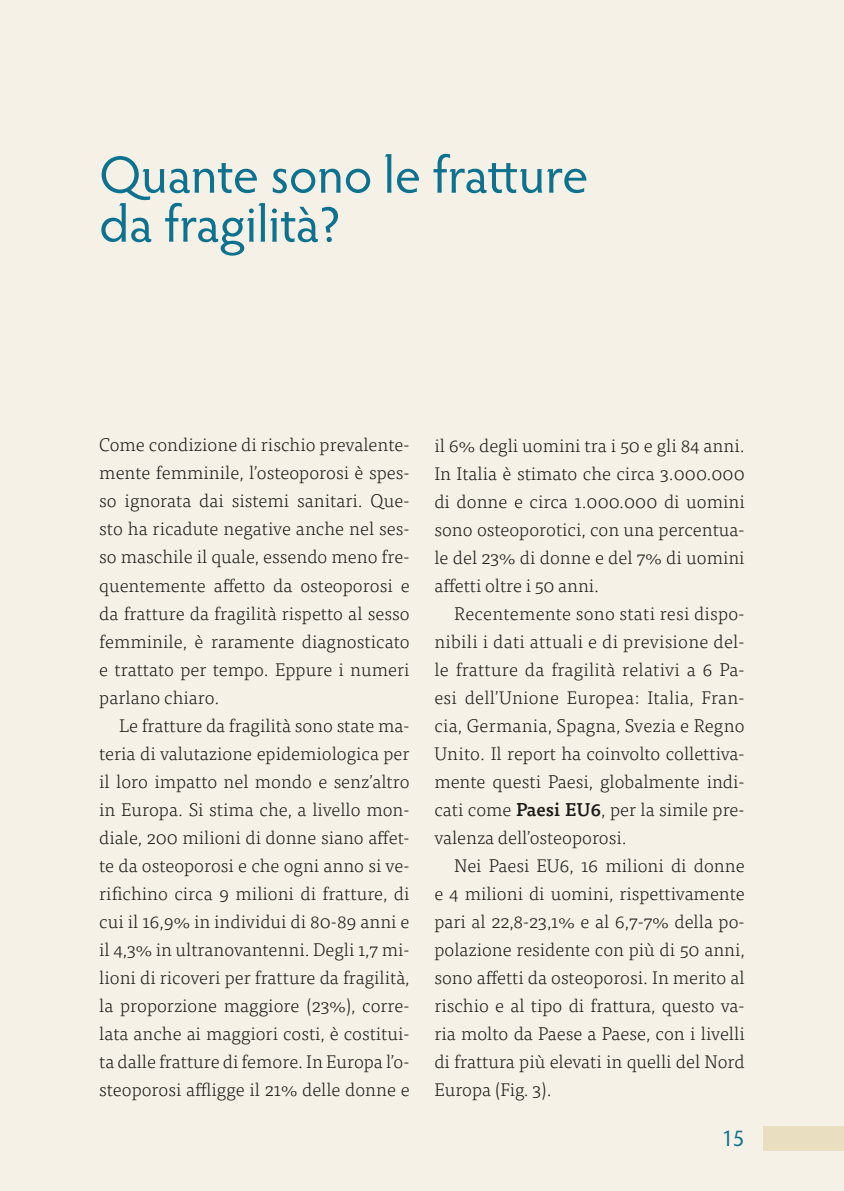
<style>
.page{position:relative;width:844px;height:1191px;background:#fff}
.page>*{position:absolute;margin:0;border:0;box-sizing:border-box;transform-origin:0 0}
.t1{font:52.5px/49px "Hypatia Sans Pro";letter-spacing:-.005em;color:#0d7290}
.t2{font:22.75px "Hypatia Sans Pro";color:#0d7290}
.t3{font:300 18.38px/28px "Tisa Pro";color:#1a1a18;text-align:justify}
.s1{font-weight:500}
</style>
<div class="page">
<div style="left:0;top:0;width:843px;height:1191px;background:#f6f1e6"></div>
<div style="left:762px;top:1125px;width:81px;height:25px;background:#eadec1"></div>
<h1 class="t1" style="left:99px;top:155px;width:490px">Quante sono le fratture da fragilità?</h1>
<p class="t3" style="left:99px;top:433px;width:312px">Come condizione di rischio prevalente&shy;mente femminile, l’osteoporosi è spes&shy;so ignorata dai sistemi sanitari. Que&shy;sto ha ricadute negative anche nel ses&shy;so maschile il quale, essendo meno fre&shy;quentemente affetto da osteoporosi e da fratture da fragilità rispetto al sesso femminile, è raramente diagnosticato e trattato per tempo. Eppure i numeri parlano chiaro.</p>
<p class="t3" style="left:99px;top:713px;width:312px;text-indent:20px">Le fratture da fragilità sono state ma&shy;teria di valutazione epidemiologica per il loro impatto nel mondo e senz’altro in Europa. Si stima che, a livello mon&shy;diale, 200 milioni di donne siano affet&shy;te da osteoporosi e che ogni anno si ve&shy;rifichino circa 9 milioni di fratture, di cui il 16,9% in individui di 80-89 anni e il 4,3% in ultranovantenni. Degli 1,7 mi&shy;lioni di ricoveri per fratture da fragilità, la proporzione maggiore (23%), corre&shy;lata anche ai maggiori costi, è costitui&shy;ta dalle fratture di femore. In Europa l’o&shy;steoporosi affligge il 21% delle donne e</p>
<p class="t3" style="left:434px;top:433px;width:312px">il 6% degli uomini tra i 50 e gli 84 anni.<br>In Italia è stimato che circa 3.000.000 di donne e circa 1.000.000 di uomini sono osteoporotici, con una percentua&shy;le del 23% di donne e del 7% di uomini affetti oltre i 50 anni.</p>
<p class="t3" style="left:434px;top:601px;width:312px;text-indent:20px">Recentemente sono stati resi dispo&shy;nibili i dati attuali e di previsione del&shy;le fratture da fragilità relativi a 6 Pa&shy;esi dell’Unione Europea: Italia, Fran&shy;cia, Germania, Spagna, Svezia e Regno Unito. Il report ha coinvolto collettiva&shy;mente questi Paesi, globalmente indi&shy;cati come <span class="s1">Paesi EU6</span>, per la simile pre&shy;valenza dell’osteoporosi.</p>
<p class="t3" style="left:434px;top:853px;width:312px;text-indent:20px">Nei Paesi EU6, 16 milioni di donne e 4 milioni di uomini, rispettivamente pari al 22,8-23,1% e al 6,7-7% della po&shy;polazione residente con più di 50 anni, sono affetti da osteoporosi. In merito al rischio e al tipo di frattura, questo va&shy;ria molto da Paese a Paese, con i livelli di frattura più elevati in quelli del Nord Europa (Fig. 3).</p>
<p class="t2" style="left:721px;top:1129px;width:25px">15</p>
</div>
